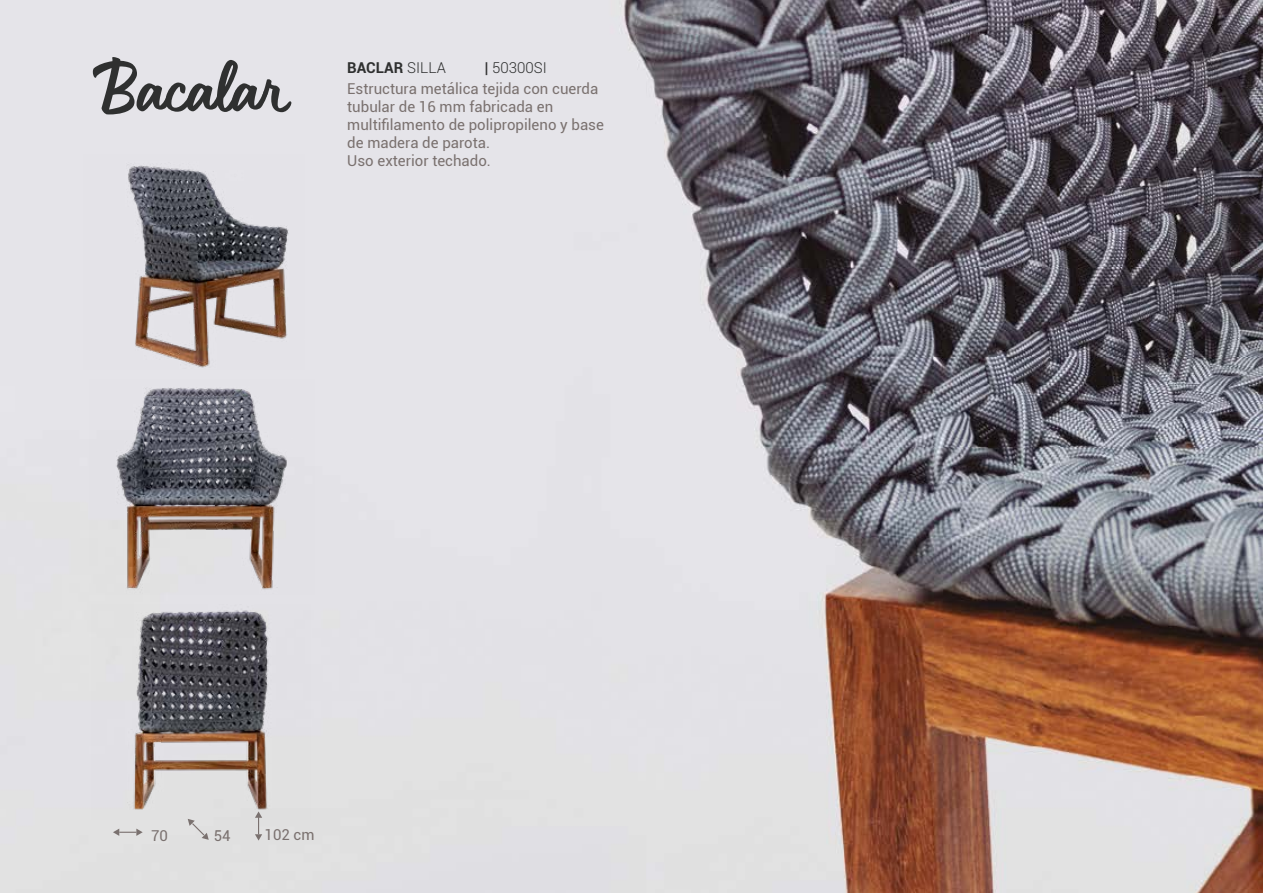
<style>
.page{position:relative;width:1263px;height:893px;background:#fff}
.page>*{position:absolute;margin:0;border:0;box-sizing:border-box;transform-origin:0 0}
.t1{font:78px "Shopie";color:#2f3030}
.t2{font:15px/18px "Roboto";color:#7a716f}
.t3{font:700 15px "Roboto";color:#2f3030}
.t4{font:300 15px "Roboto";color:#2f3030}
.s1{font-weight:300}
.s2{font-weight:400}
</style>
<div class="page">
<img style="left:1px;top:0;width:1262px;height:893px">
<img style="left:92px;top:605px;width:219px;height:214px">
<svg style="left:255px;top:811px;width:7px;height:30px"></svg>
<svg style="left:113px;top:829px;width:30px;height:7px"></svg>
<svg style="left:188px;top:819px;width:21px;height:21px"></svg>
<img style="left:83px;top:155px;width:222px;height:214px">
<img style="left:89px;top:380px;width:225px;height:214px">
<img style="left:0;top:0;width:1px;height:893px">
<h1 class="t1" style="left:92px;top:39px;width:196px">Bacalar</h1>
<p class="t3" style="left:347px;top:57px;width:100px">BACLAR <span class="s1">SILLA</span></p>
<p class="t4" style="left:485px;top:58px;width:64px"><span class="s2">|</span> 50300SI</p>
<p class="t2" style="left:347px;top:79px;width:258px">Estructura metálica tejida con cuerda tubular de 16 mm fabricada en multifilamento de polipropileno y base de madera de parota.<br>Uso exterior techado.</p>
<p class="t2" style="left:151px;top:826px;width:18px">70</p>
<p class="t2" style="left:214px;top:826px;width:18px">54</p>
<p class="t2" style="left:265px;top:825px;width:52px">102 cm</p>
</div>
